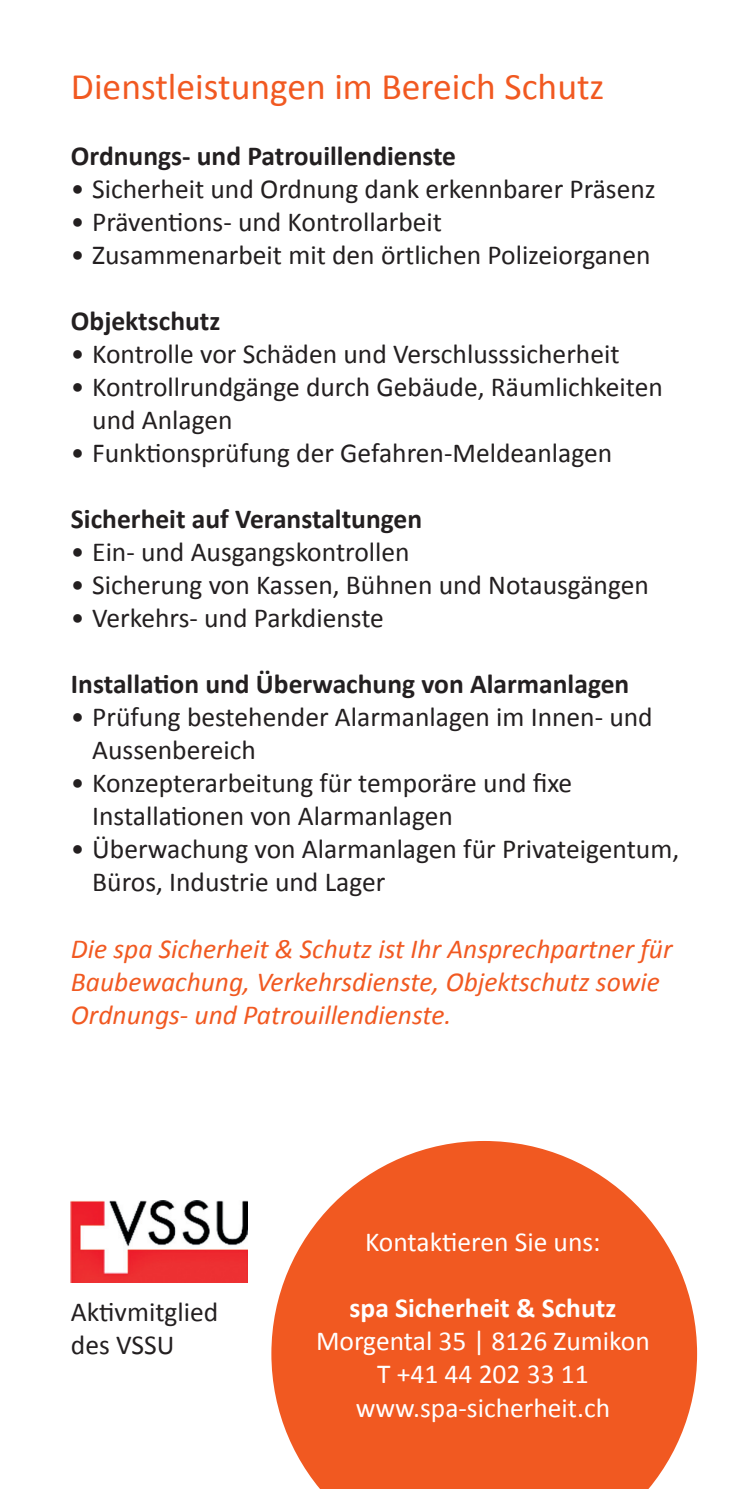
<style>
.page{position:relative;width:745px;height:1489px;background:#fff}
.page>*{position:absolute;margin:0;border:0;box-sizing:border-box;transform-origin:0 0}
.t1{font:37.5px "Calibri";color:#f15921}
.t2{font:27.5px/33px "Calibri";color:#231f20}
.t3{font:italic 27.5px/33px "Calibri";color:#f15921}
.t4{font:700 27.5px "Calibri";color:#231f20}
.t5{font:27.5px/33px "Calibri";color:#fff;text-align:center}
.t6{font:700 27.5px "Calibri";color:#fff}
</style>
<div class="page">
<svg style="left:271px;top:1141px;width:425px;height:347px;fill:#f15921"></svg>
<img style="left:71px;top:1200px;width:177px;height:82px">
<h1 class="t1" style="left:71px;top:63px;width:534px">Dienstleistungen im Bereich Schutz</h1>
<p class="t4" style="left:71px;top:139px;width:386px">Ordnungs- und Patrouillendienste</p>
<p class="t2" style="left:71px;top:171px;width:586px">• Sicherheit und Ordnung dank erkennbarer Präsenz</p>
<p class="t2" style="left:71px;top:204px;width:372px">• Präventions- und Kontrollarbeit</p>
<p class="t2" style="left:71px;top:237px;width:580px">• Zusammenarbeit mit den örtlichen Polizeiorganen</p>
<p class="t4" style="left:71px;top:304px;width:151px">Objektschutz</p>
<p class="t2" style="left:71px;top:336px;width:550px">• Kontrolle vor Schäden und Verschlusssicherheit</p>
<p class="t2" style="left:92px;top:369px;width:572px;text-indent:-21px">• Kontrollrundgänge durch Gebäude, Räumlichkeiten und Anlagen</p>
<p class="t2" style="left:71px;top:435px;width:542px">• Funktionsprüfung der Gefahren-Meldeanlagen</p>
<p class="t4" style="left:71px;top:502px;width:352px">Sicherheit auf Veranstaltungen</p>
<p class="t2" style="left:71px;top:534px;width:340px">• Ein- und Ausgangskontrollen</p>
<p class="t2" style="left:71px;top:567px;width:579px">• Sicherung von Kassen, Bühnen und Notausgängen</p>
<p class="t2" style="left:71px;top:600px;width:314px">• Verkehrs- und Parkdienste</p>
<p class="t4" style="left:71px;top:667px;width:559px">Installation und Überwachung von Alarmanlagen</p>
<p class="t2" style="left:92px;top:699px;width:561px;text-indent:-21px">• Prüfung bestehender Alarmanlagen im Innen- und<br>Aussenbereich</p>
<p class="t2" style="left:92px;top:765px;width:481px;text-indent:-21px">• Konzepterarbeitung für temporäre und fixe<br>Installationen von Alarmanlagen</p>
<p class="t2" style="left:92px;top:831px;width:588px;text-indent:-21px">• Überwachung von Alarmanlagen für Privateigentum,<br>Büros, Industrie und Lager</p>
<p class="t3" style="left:71px;top:930px;width:602px">Die spa Sicherheit &amp; Schutz ist Ihr Ansprechpartner für<br>Baubewachung, Verkehrsdienste, Objektschutz sowie<br>Ordnungs- und Patrouillendienste.</p>
<p class="t2" style="left:71px;top:1294px;width:149px">Aktivmitglied des VSSU</p>
<p class="t5" style="left:365px;top:1224px;width:237px">Kontaktieren Sie uns:</p>
<p class="t6" style="left:349px;top:1291px;width:268px">spa Sicherheit &amp; Schutz</p>
<p class="t5" style="left:316px;top:1323px;width:335px">Morgental 35 | 8126 Zumikon<br>T +41 44 202 33 11 www.spa-sicherheit.ch</p>
</div>
